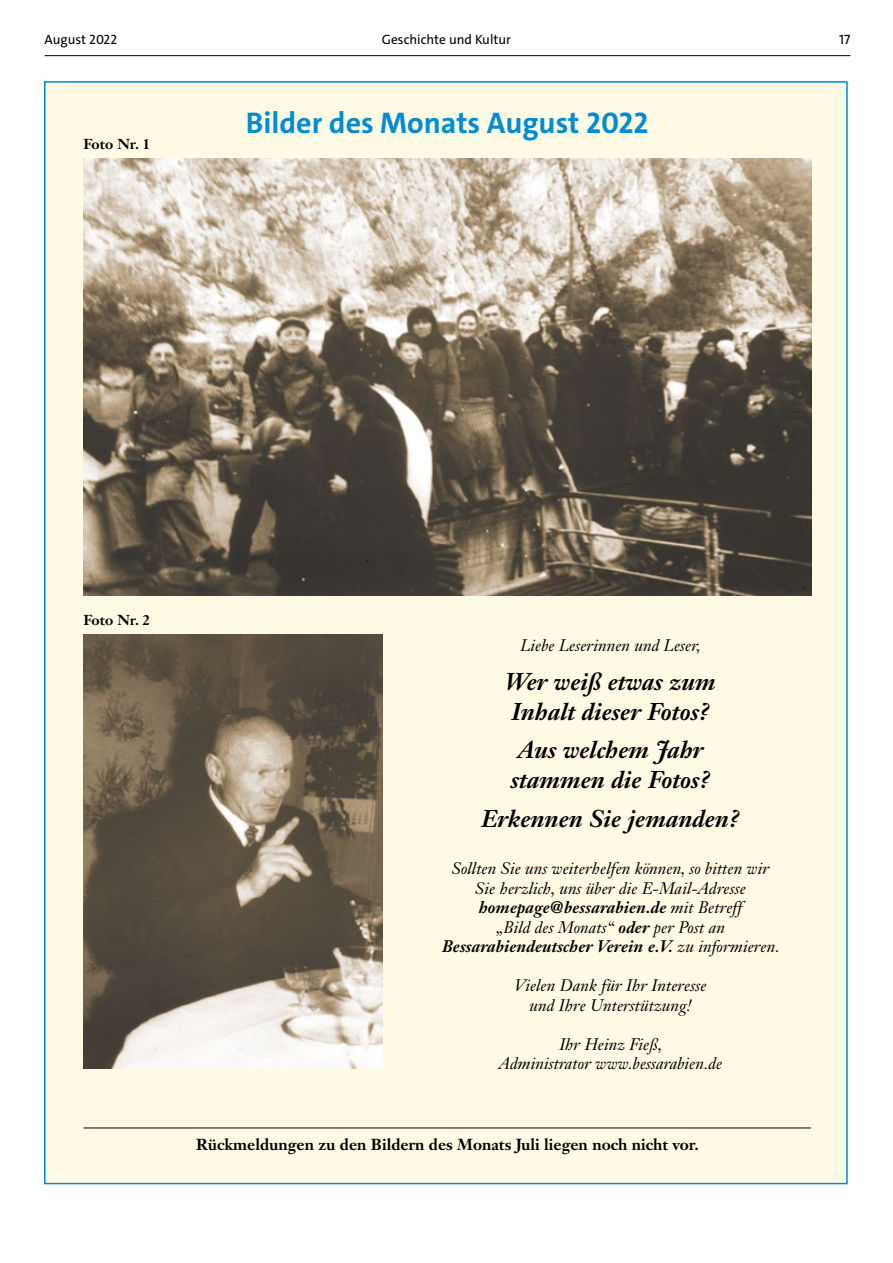
<style>
.page{position:relative;width:893px;height:1263px;background:#fff}
.page>*{position:absolute;margin:0;border:0;box-sizing:border-box;transform-origin:0 0}
.t1{font:700 30px "The Sans";color:#008bd2}
.t2{font:italic 700 24px/30px "Janson Text LT Std";color:#000}
.t3{font:italic 16.5px/19.5px "Janson Text LT Std";letter-spacing:.005em;color:#000;text-align:center}
.t4{font:700 15.75px "Janson Text LT Std";color:#000}
.t5{font:700 14.25px "Janson Text LT Std";letter-spacing:.005em;color:#000}
.t6{font:13.5px "The Sans";color:#000}
.s1{font-weight:700}
</style>
<div class="page">
<hr style="left:45px;top:55px;width:805px;height:1px;background:#000">
<div style="left:45px;top:82px;width:802px;height:1101px;background:#fffae4"></div>
<img style="left:83px;top:159px;width:728px;height:437px">
<img style="left:83px;top:634px;width:300px;height:435px">
<hr style="left:83px;top:1127px;width:728px;height:1px;background:#000">
<p class="t6" style="left:45px;top:31px;width:74px">August 2022</p>
<p class="t6" style="left:382px;top:31px;width:131px">Geschichte und Kultur</p>
<p class="t6" style="left:839px;top:31px;width:13px">17</p>
<p class="t5" style="left:83px;top:135px;width:69px">Foto Nr. 1</p>
<h1 class="t1" style="left:246px;top:103px;width:404px">Bilder des Monats August 2022</h1>
<p class="t5" style="left:83px;top:611px;width:69px">Foto Nr. 2</p>
<p class="t3" style="left:520px;top:636px;width:182px">Liebe Leserinnen und Leser,</p>
<h2 class="t2" style="left:505px;top:666px;width:212px">Wer weiß etwas zum<br>Inhalt dieser Fotos?</h2>
<h2 class="t2" style="left:511px;top:735px;width:201px">Aus welchem Jahr stammen die Fotos?</h2>
<h2 class="t2" style="left:481px;top:803px;width:260px">Erkennen Sie jemanden?</h2>
<p class="t3" style="left:442px;top:859px;width:339px">Sollten Sie uns weiterhelfen können, so bitten wir Sie herzlich, uns über die E-Mail-Adresse <span class="s1">homepage@bessarabien.de</span> mit Betreff<br>„Bild des Monats“ <span class="s1">oder</span> per Post an <span class="s1">Bessarabiendeutscher Verein e.V.</span> zu informieren.</p>
<p class="t3" style="left:515px;top:976px;width:193px">Vielen Dank für Ihr Interesse und Ihre Unterstützung!</p>
<p class="t3" style="left:499px;top:1034px;width:225px">Ihr Heinz Fieß,<br>Administrator www.bessarabien.de</p>
<p class="t4" style="left:196px;top:1134px;width:504px">Rückmeldungen zu den Bildern des Monats Juli liegen noch nicht vor.</p>
</div>
